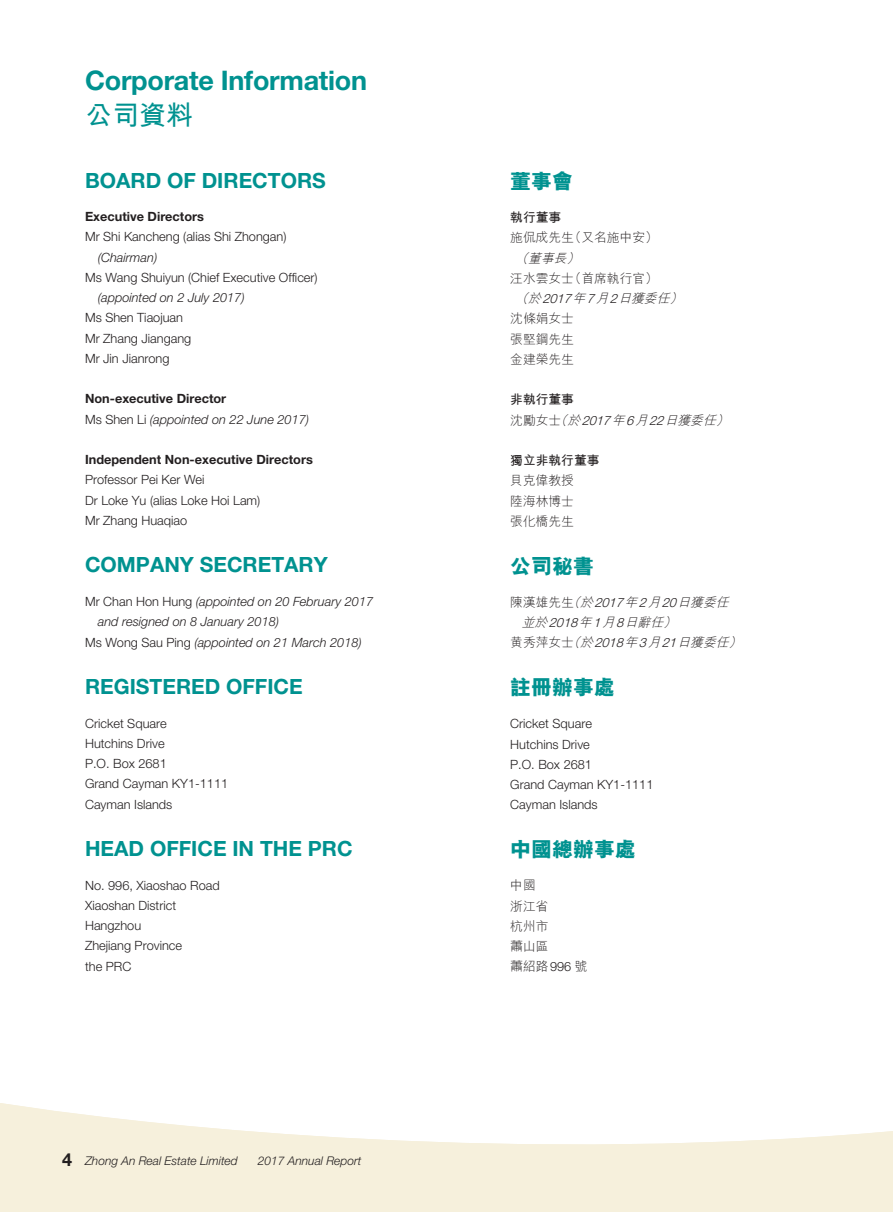
<style>
.page{position:relative;width:893px;height:1212px;background:#fff}
.page>*{position:absolute;margin:0;border:0;box-sizing:border-box;transform-origin:0 0}
.t1{font:700 27px "Helvetica Neue LT Std";letter-spacing:-.01em;color:#009290}
.t2{font:700 27px "M Hei HK";color:#009290}
.t3{font:700 21px "Helvetica Neue LT Std";color:#009290}
.t4{font:800 21px "M Hei HK";color:#009290}
.t5{font:300 12.75px/20.2px "Helvetica Neue LT Std";color:#231f20}
.t6{font:italic 300 12.75px/20.2px "Helvetica Neue LT Std";color:#231f20}
.t7{font:italic 300 12.75px/20.2px "M Hei HK";color:#231f20}
.t8{font:300 12.75px/20.2px "M Hei HK";color:#231f20;text-align:justify}
.t9{font:700 12.75px "Helvetica Neue LT Std";color:#231f20}
.t10{font:700 12.75px "M Hei HK";color:#231f20}
.t11{font:italic 300 12px "Helvetica Neue LT Std";color:#231f20}
.s1{font-weight:700;font-style:normal}
.s2{font-style:normal}
.s3{font-weight:700;font-style:normal;font-size:18px}
.s4{font-family:"Helvetica Neue LT Std"}
</style>
<div class="page">
<svg style="left:0;top:1103px;width:893px;height:109px;fill:#f6f0dc"></svg>
<h1 class="t1" style="left:85px;top:64px;width:284px">Corporate Information</h1>
<h1 class="t2" style="left:85px;top:95px;width:109px">公司資料</h1>
<h2 class="t3" style="left:85px;top:167px;width:242px">Board of Di rectors</h2>
<p class="t9" style="left:85px;top:209px;width:120px">Executive Directors</p>
<p class="t5" style="left:85px;top:226px;width:203px">Mr Shi Kancheng (alias Shi Zhongan)</p>
<p class="t6" style="left:98px;top:247px;width:61px">(Chairman)</p>
<p class="t5" style="left:85px;top:267px;width:234px">Ms Wang Shuiyun (Chief Executive Officer)</p>
<p class="t6" style="left:98px;top:287px;width:148px">(appointed on 2 July 2017)</p>
<p class="t5" style="left:85px;top:307px;width:108px">Ms Shen Tiaojuan<br>Mr Zhang Jiangang<br>Mr Jin Jianrong</p>
<p class="t6" style="left:85px;top:389px;width:226px"><span class="s1">Non-executive Director<br></span><span class="s2">Ms Shen Li</span> (appointed on 22 June 2017)</p>
<p class="t9" style="left:85px;top:452px;width:229px">Independent Non-executive Directors</p>
<p class="t5" style="left:85px;top:469px;width:177px">Professor Pei Ker Wei<br>Dr Loke Yu (alias Loke Hoi Lam)<br>Mr Zhang Huaqiao</p>
<h2 class="t3" style="left:85px;top:552px;width:244px">Company Sec retary</h2>
<p class="t6" style="left:85px;top:591px;width:290px"><span class="s2">Mr Chan Hon Hung</span> (appointed on 20 February 2017</p>
<p class="t6" style="left:98px;top:611px;width:183px">and resigned on 8 January 2018)</p>
<p class="t6" style="left:85px;top:632px;width:278px"><span class="s2">Ms Wong Sau Ping</span> (appointed on 21 March 2018)</p>
<h2 class="t3" style="left:85px;top:673px;width:219px">Registered Office</h2>
<p class="t5" style="left:85px;top:712px;width:145px">Cricket Square<br>Hutchins Drive<br>P.O. Box 2681<br>Grand Cayman KY1-1111<br>Cayman Islands</p>
<h2 class="t3" style="left:85px;top:835px;width:269px">Head Office in the PRC</h2>
<p class="t5" style="left:85px;top:874px;width:136px">No. 996, Xiaoshao Road<br>Xiaoshan District<br>Hangzhou<br>Zhejiang Province<br>the PRC</p>
<p class="t11" style="left:62px;top:1154px;width:177px"><span class="s3">4</span> Zhong An Real Estate Limited</p>
<p class="t11" style="left:258px;top:1154px;width:105px">2017 Annual Report</p>
<h2 class="t4" style="left:510px;top:167px;width:64px">董事會</h2>
<p class="t10" style="left:510px;top:208px;width:52px">執行董事</p>
<p class="t8" style="left:510px;top:227px;width:149px">施侃成先生（又名施中安）</p>
<p class="t7" style="left:515px;top:247px;width:70px">（董事長）</p>
<p class="t8" style="left:510px;top:267px;width:149px">汪水雲女士（首席執行官）</p>
<p class="t7" style="left:515px;top:288px;width:173px">（於<span class="s4">2017</span>年<span class="s4">7</span>月<span class="s4">2</span>日獲委任）</p>
<p class="t8" style="left:510px;top:308px;width:65px">沈條娟女士</p>
<p class="t8" style="left:510px;top:328px;width:65px">張堅鋼先生</p>
<p class="t8" style="left:510px;top:348px;width:65px">金建榮先生</p>
<p class="t7" style="left:510px;top:389px;width:224px"><span class="s1">非執行董事<br></span><span class="s2">沈勵女士</span>（於<span class="s4">2017</span>年<span class="s4">6</span>月<span class="s4">22</span>日獲委任）</p>
<p class="t10" style="left:510px;top:451px;width:91px">獨立非執行董事</p>
<p class="t8" style="left:510px;top:470px;width:65px">貝克偉教授陸海林博士張化橋先生</p>
<h2 class="t4" style="left:510px;top:552px;width:85px">公司秘書</h2>
<p class="t7" style="left:510px;top:591px;width:224px"><span class="s2">陳漢雄先生</span>（於<span class="s4">2017</span>年<span class="s4">2</span>月<span class="s4">20</span>日獲委任</p>
<p class="t7" style="left:522px;top:612px;width:160px">並於<span class="s4">2018</span>年<span class="s4">1</span>月<span class="s4">8</span>日辭任）</p>
<p class="t7" style="left:510px;top:632px;width:237px"><span class="s2">黄秀萍女士</span>（於<span class="s4">2018</span>年<span class="s4">3</span>月<span class="s4">21</span>日獲委任）</p>
<h2 class="t4" style="left:510px;top:673px;width:106px">註冊辦事處</h2>
<p class="t5" style="left:510px;top:713px;width:145px">Cricket Square<br>Hutchins Drive<br>P.O. Box 2681<br>Grand Cayman KY1-1111<br>Cayman Islands</p>
<h2 class="t4" style="left:510px;top:835px;width:127px">中國總辦事處</h2>
<p class="t8" style="left:510px;top:875px;width:79px;text-align:left">中國<br>浙江省<br>杭州市<br>蕭山區<br>蕭紹路<span class="s4">996</span> 號</p>
</div>
